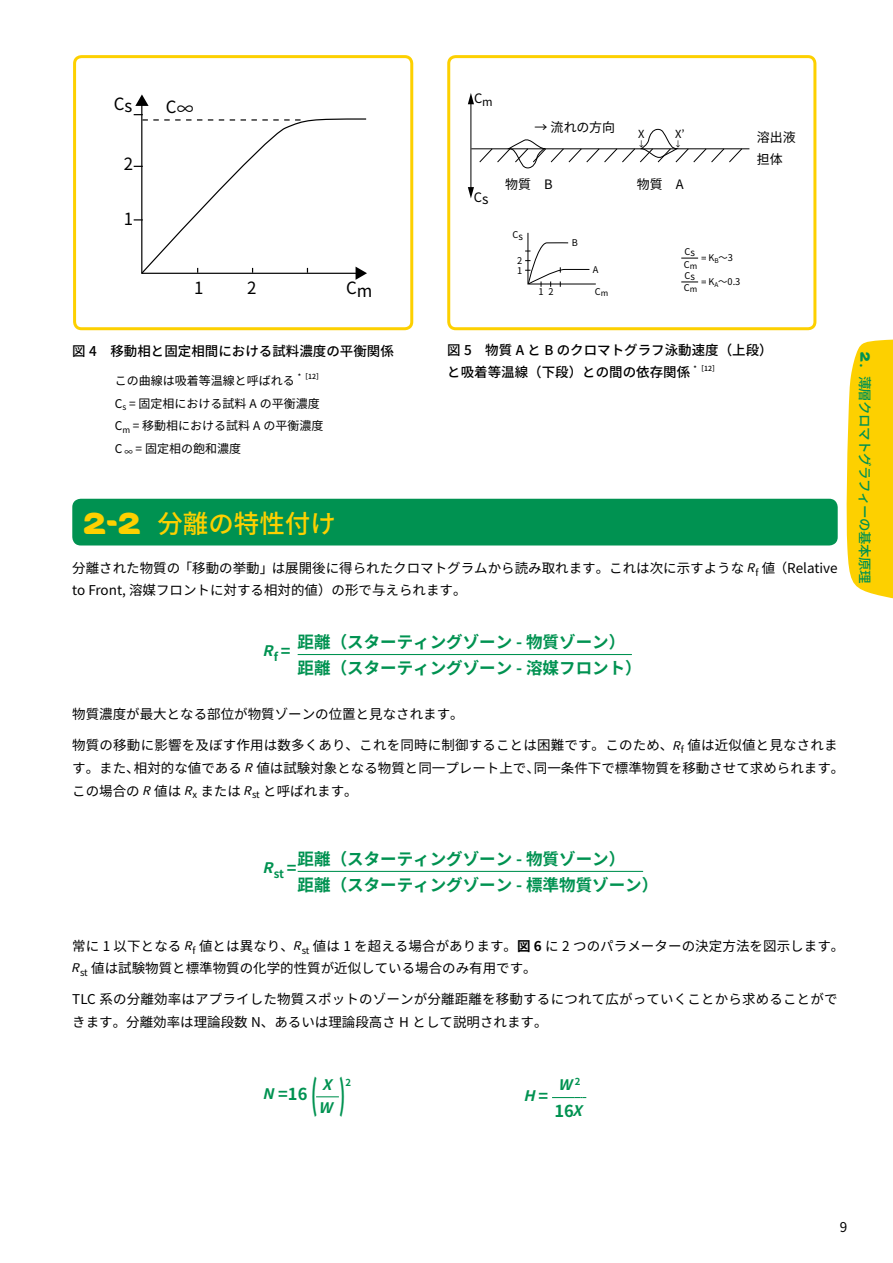
<style>
.page{position:relative;width:893px;height:1263px;background:#fff}
.page>*{position:absolute;margin:0;border:0;box-sizing:border-box;transform-origin:0 0}
.t1{font:700 39px "Noto Sans CJ Kjp";color:#009251;scale:.42 1}
.t2{font:500 25.5px "Noto Sans CJ Kjp";color:#fdd000}
.t3{font:16.8px "Noto Sans CJ Kjp";color:#000}
.t4{font:700 16.5px/25.5px "Noto Sans CJ Kjp";color:#009251}
.t5{font:italic 700 14.55px "Noto Sans CJ Kjp";color:#009251}
.t6{font:13.5px/22.5px "Noto Sans CJ Kjp";color:#000}
.t7{font:500 13.5px/22.5px "Noto Sans CJ Kjp";color:#000}
.t8{font:500 13.5px "Noto Sans CJ Kjp";letter-spacing:-.04em;color:#009251}
.t9{font:13.05px/22.2px "Noto Sans CJ Kjp";color:#000}
.t10{font:12px/22.5px "Noto Sans CJ Kjp";color:#000}
.t11{font:700 11.55px "Noto Sans CJ Kjp";color:#009251}
.t12{font:11.1px "Noto Sans CJ Kjp";color:#000}
.t13{font:700 9.6px "Noto Sans CJ Kjp";color:#009251}
.t14{font:9.3px/10.9px "Noto Sans CJ Kjp";color:#000}
.t15{font:7.8px "Noto Sans CJ Kjp";color:#000}
.t16{font:500 7.05px "Noto Sans CJ Kjp";color:#000}
.s1{font-family:"Koz Go Pr 6 N"}
.s2{font-size:13.65px}
.s3{font-size:9.75px}
.s4{font-family:"Merck";font-weight:400;font-size:30.6px}
.s5{font-style:italic;font-size:12px}
.s6{font-style:normal;font-size:16.5px}
.s7{font-weight:700}
.s8{font-style:italic;font-size:14.55px}
.s9{font-family:"Merck";font-weight:400}
</style>
<div class="page">
<svg style="left:846px;top:339px;width:47px;height:260px;background:#fdd418"></svg>
<div style="left:72px;top:499px;width:766px;height:46px;background:#009251;border-radius:9px"></div>
<svg style="left:316px;top:1096px;width:23px;height:1px"></svg>
<svg style="left:134px;top:94px;width:233px;height:186px"></svg>
<div style="left:73px;top:55px;width:340px;height:275px;border:3px solid #fdd000;border-radius:7px"></div>
<hr style="left:470px;top:103px;width:1px;height:87px;background:#000">
<svg style="left:468px;top:93px;width:6px;height:11px"></svg>
<svg style="left:468px;top:187px;width:6px;height:11px"></svg>
<hr style="left:471px;top:148px;width:278px;height:1px;background:#000">
<svg style="left:478px;top:128px;width:265px;height:41px"></svg>
<svg style="left:525px;top:232px;width:71px;height:55px"></svg>
<svg style="left:681px;top:281px;width:25px;height:2px"></svg>
<svg style="left:681px;top:257px;width:25px;height:3px"></svg>
<div style="left:447px;top:55px;width:369px;height:275px;border:3px solid #fdd000;border-radius:7px"></div>
<hr style="left:298px;top:654px;width:334px;height:1px;background:#009251">
<hr style="left:298px;top:871px;width:345px;height:1px;background:#009251">
<svg style="left:552px;top:1097px;width:34px;height:1px"></svg>
<p class="t3" style="left:114px;top:95px;width:20px">Cs</p>
<p class="t3" style="left:166px;top:97px;width:29px">C<span class="s1">∞</span></p>
<p class="t3" style="left:124px;top:154px;width:11px">2</p>
<p class="t3" style="left:124px;top:209px;width:11px">1</p>
<p class="t3" style="left:194px;top:279px;width:11px">1</p>
<p class="t3" style="left:247px;top:279px;width:11px">2</p>
<p class="t3" style="left:346px;top:280px;width:28px">Cm</p>
<p class="t7" style="left:72px;top:340px;width:323px">図 4　移動相と固定相間における試料濃度の平衡関係</p>
<p class="t10" style="left:115px;top:370px;width:181px">この曲線は吸着等温線と呼ばれる</p>
<p class="t16" style="left:298px;top:373px;width:27px">*［12］</p>
<p class="t10" style="left:115px;top:392px;width:210px">C<sub>s</sub> = 固定相における試料 A の平衡濃度<br>C<sub>m</sub> = 移動相における試料 A の平衡濃度<br>C <sub>∞</sub> = 固定相の飽和濃度</p>
<p class="t9" style="left:474px;top:87px;width:20px">C<sub>m</sub></p>
<p class="t9" style="left:535px;top:117px;width:82px">→ 流れの方向</p>
<p class="t9" style="left:474px;top:187px;width:16px">C<span class="s2">s</span></p>
<p class="t9" style="left:505px;top:173px;width:49px">物質　B</p>
<p class="t14" style="left:513px;top:229px;width:12px">C<span class="s3">s</span></p>
<p class="t14" style="left:517px;top:255px;width:7px">2</p>
<p class="t14" style="left:572px;top:237px;width:8px">B</p>
<p class="t14" style="left:517px;top:265px;width:7px">1</p>
<p class="t14" style="left:593px;top:264px;width:7px">A</p>
<p class="t14" style="left:539px;top:287px;width:7px">1</p>
<p class="t14" style="left:595px;top:286px;width:15px">C<sub>m</sub></p>
<p class="t14" style="left:548px;top:287px;width:7px">2</p>
<p class="t12" style="left:638px;top:127px;width:8px">X</p>
<p class="t12" style="left:675px;top:127px;width:11px">X’</p>
<p class="t15" style="left:646px;top:140px;width:9px;rotate:90deg">→</p>
<p class="t15" style="left:683px;top:140px;width:9px;rotate:90deg">→</p>
<p class="t9" style="left:637px;top:173px;width:48px">物質　A</p>
<p class="t9" style="left:757px;top:127px;width:40px">溶出液担体</p>
<p class="t14" style="left:685px;top:246px;width:12px">C<span class="s3">s</span></p>
<p class="t14" style="left:684px;top:259px;width:15px">C<sub>m<br></sub>C<span class="s3">s</span></p>
<p class="t14" style="left:684px;top:283px;width:15px">C<sub>m</sub></p>
<p class="t14" style="left:708px;top:252px;width:26px">K<sub>B</sub>～3</p>
<p class="t14" style="left:708px;top:276px;width:34px">K<sub>A</sub>～0.3</p>
<p class="t7" style="left:447px;top:339px;width:327px">図 5　物質 A と B のクロマトグラフ泳動速度（上段）と吸着等温線（下段）との間の依存関係</p>
<p class="t16" style="left:694px;top:364px;width:27px">*［12］</p>
<h2 class="t2" style="left:84px;top:509px;width:254px"><span class="s4">2-2</span> 分離の特性付け</h2>
<p class="t6" style="left:72px;top:557px;width:767px">分離された物質の「移動の挙動」は展開後に得られたクロマトグラムから読み取れます。これは次に示すような <span class="s5">R</span><sub>f</sub> 値（Relative to Front, 溶媒フロントに対する相対的値）の形で与えられます。</p>
<p class="t5" style="left:262px;top:643px;width:30px">R<sub>f</sub> <span class="s6">=</span></p>
<p class="t4" style="left:298px;top:630px;width:345px">距離（スターティングゾーン - 物質ゾーン）距離（スターティングゾーン - 溶媒フロント）</p>
<p class="t6" style="left:72px;top:703px;width:393px">物質濃度が最大となる部位が物質ゾーンの位置と見なされます。</p>
<p class="t6" style="left:72px;top:734px;width:774px">物質の移動に影響を及ぼす作用は数多くあり、これを同時に制御することは困難です。このため、<span class="s5">R</span><sub>f</sub> 値は近似値と見なされます。また、相対的な値である <span class="s5">R</span>値は試験対象となる物質と同一プレート上で、同一条件下で標準物質を移動させて求められます。この場合の <span class="s5">R</span>値は <span class="s5">R</span><sub>x</sub> または <span class="s5">R</span><sub>st</sub> と呼ばれます。</p>
<p class="t11" style="left:262px;top:867px;width:36px"><sup>R</sup>s t <sup>=</sup></p>
<p class="t4" style="left:298px;top:846px;width:362px">距離（スターティングゾーン - 物質ゾーン）<br>距離（スターティングゾーン - 標準物質ゾーン）</p>
<p class="t6" style="left:71px;top:935px;width:775px">常に 1 以下となる <span class="s5">R</span><sub>f</sub> 値とは異なり、<span class="s5">R</span><sub>st</sub> 値は 1 を超える場合があります。<span class="s7">図 6</span> に 2 つのパラメーターの決定方法を図示します。<br><span class="s5">R</span><sub>st</sub> 値は試験物質と標準物質の化学的性質が近似している場合のみ有用です。</p>
<p class="t6" style="left:72px;top:988px;width:767px">TLC 系の分離効率はアプライした物質スポットのゾーンが分離距離を移動するにつれて広がっていくことから求めることができます。分離効率は理論段数 N、あるいは理論段高さ H として説明されます。</p>
<p class="t4" style="left:262px;top:1081px;width:46px"><span class="s8">N</span>=16</p>
<h1 class="t1" style="left:311px;top:1072px;width:16px">(</h1>
<p class="t5" style="left:322px;top:1077px;width:20px">X</p>
<h1 class="t1" style="left:339px;top:1072px;width:16px">)</h1>
<p class="t13" style="left:345px;top:1077px;width:7px">2</p>
<p class="t5" style="left:319px;top:1099px;width:25px">W</p>
<p class="t5" style="left:523px;top:1087px;width:26px">H<span class="s6">=</span></p>
<p class="t5" style="left:558px;top:1077px;width:25px">W<sup>2</sup></p>
<p class="t4" style="left:554px;top:1098px;width:38px">16<span class="s8">X</span></p>
<p class="t8" style="left:872px;top:352px;width:233px;rotate:90deg"><span class="s9">2</span>．薄層クロマトグラフィーの基本原理</p>
<p class="t6" style="left:840px;top:1216px;width:9px">9</p>
</div>
